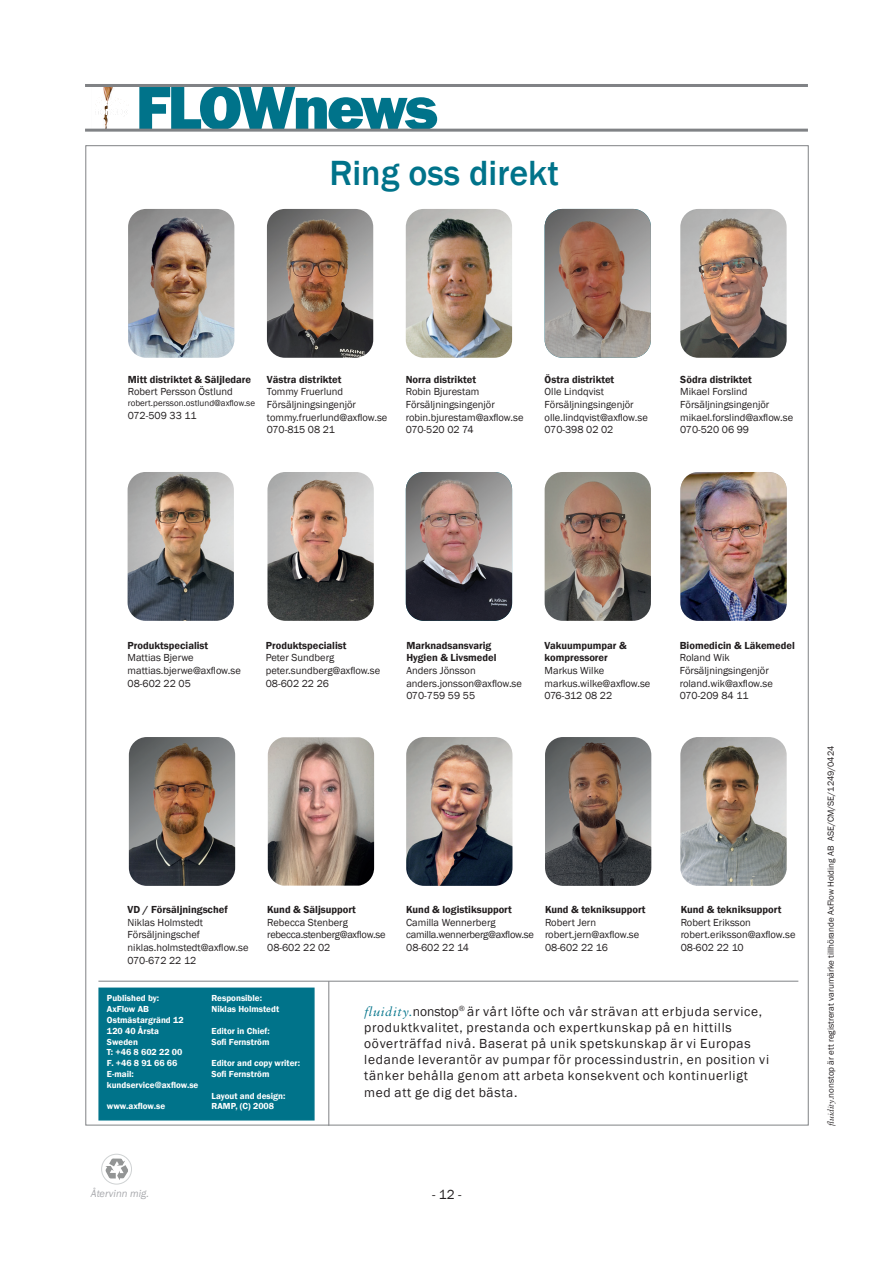
<style>
.page{position:relative;width:893px;height:1263px;background:#fff}
.page>*{position:absolute;margin:0;border:0;box-sizing:border-box;transform-origin:0 0}
.t1{font:800 64.05px "Franklin Gothic";letter-spacing:-.055em;color:#00738a}
.t2{font:500 36px "Franklin Gothic";color:#00738a}
.t3{font:13.5px/16.2px "Franklin Gothic";letter-spacing:.05em;color:#231f20}
.t4{font:10.5px/12.6px "Franklin Gothic";color:#231f20}
.t5{font:600 10.5px/12.6px "Franklin Gothic";color:#231f20}
.t6{font:10.5px/12.6px "Franklin Gothic";letter-spacing:-.025em;color:#231f20}
.t7{font:10.5px/12.6px "Franklin Gothic";letter-spacing:-.02em;color:#231f20}
.t8{font:italic 10.5px "Franklin Gothic";color:#a8a9ad}
.t9{font:10.5px "Franklin Gothic";letter-spacing:-.025em;color:#231f20}
.t10{font:600 9px/10.8px "Franklin Gothic";color:#fff}
.t11{font:9px "Franklin Gothic";color:#231f20}
.s1{font-family:"Sabon MT Pro";font-style:italic;color:#00738a}
.s2{font-family:"Sabon MT Pro";font-style:italic}
</style>
<div class="page">
<img style="left:92px;top:87px;width:33px;height:42px">
<svg style="left:95px;top:98px;width:32px;height:18px"></svg>
<hr style="left:85px;top:84px;width:723px;height:3px;background:#808285">
<hr style="left:85px;top:129px;width:723px;height:3px;background:#808285">
<img style="left:267px;top:472px;width:107px;height:149px">
<hr style="left:98px;top:981px;width:700px;height:1px;background:#808285">
<hr style="left:329px;top:981px;width:1px;height:145px;background:#808285">
<div style="left:98px;top:987px;width:217px;height:133px;background:#00738a;border:2px solid #00738a"></div>
<img style="left:267px;top:209px;width:106px;height:149px">
<img style="left:545px;top:209px;width:106px;height:149px">
<img style="left:545px;top:737px;width:106px;height:149px">
<img style="left:128px;top:209px;width:106px;height:149px">
<img style="left:680px;top:737px;width:107px;height:149px">
<img style="left:406px;top:209px;width:106px;height:149px">
<img style="left:680px;top:209px;width:107px;height:149px">
<img style="left:406px;top:737px;width:106px;height:149px">
<img style="left:128px;top:472px;width:106px;height:149px">
<svg style="left:105px;top:1158px;width:23px;height:22px"></svg>
<div style="left:101px;top:1154px;width:31px;height:30px;border:1px solid #cfd2d3;border-radius:50%"></div>
<img style="left:268px;top:737px;width:106px;height:149px">
<img style="left:545px;top:472px;width:106px;height:149px">
<img style="left:680px;top:472px;width:107px;height:149px">
<img style="left:129px;top:737px;width:106px;height:149px">
<img style="left:406px;top:472px;width:106px;height:149px">
<h1 class="t1" style="left:136px;top:67px;width:304px">FLOWnews</h1>
<h2 class="t2" style="left:329px;top:151px;width:231px">Ring oss direkt</h2>
<p class="t5" style="left:128px;top:373px;width:125px">Mitt distriktet &amp; Säljledare</p>
<p class="t4" style="left:128px;top:386px;width:106px">Robert Persson Östlund</p>
<p class="t11" style="left:128px;top:397px;width:129px">robert.persson.ostlund@axflow.se</p>
<p class="t4" style="left:128px;top:409px;width:70px">072-509 33 11</p>
<p class="t5" style="left:267px;top:373px;width:76px">Västra distriktet</p>
<p class="t4" style="left:267px;top:386px;width:122px">Tommy Fruerlund<br>Försäljningsingenjör tommy.fruerlund@axflow.se<br>070-815 08 21</p>
<p class="t5" style="left:406px;top:373px;width:72px">Norra distriktet</p>
<p class="t4" style="left:406px;top:386px;width:119px">Robin Bjurestam<br>Försäljningsingenjör robin.bjurestam@axflow.se<br>070-520 02 74</p>
<p class="t5" style="left:545px;top:373px;width:71px">Östra distriktet</p>
<p class="t4" style="left:545px;top:386px;width:105px">Olle Lindqvist<br>Försäljningsingenjör olle.lindqvist@axflow.se<br>070-398 02 02</p>
<p class="t5" style="left:680px;top:373px;width:73px">Södra distriktet</p>
<p class="t4" style="left:680px;top:386px;width:114px">Mikael Forslind<br>Försäljningsingenjör mikael.forslind@axflow.se<br>070-520 06 99</p>
<p class="t5" style="left:128px;top:639px;width:82px">Produktspecialist</p>
<p class="t4" style="left:128px;top:652px;width:115px">Mattias Bjerwe mattias.bjerwe@axflow.se<br>08-602 22 05</p>
<p class="t5" style="left:266px;top:639px;width:82px">Produktspecialist</p>
<p class="t4" style="left:266px;top:652px;width:116px">Peter Sundberg peter.sundberg@axflow.se<br>08-602 22 26</p>
<p class="t5" style="left:406px;top:639px;width:92px">Marknadsansvarig<br>Hygien &amp; Livsmedel</p>
<p class="t4" style="left:406px;top:664px;width:117px">Anders Jönsson anders.jonsson@axflow.se<br>070-759 59 55</p>
<p class="t5" style="left:545px;top:639px;width:84px">Vakuumpumpar &amp; kompressorer</p>
<p class="t4" style="left:545px;top:664px;width:107px">Markus Wilke markus.wilke@axflow.se</p>
<p class="t9" style="left:545px;top:689px;width:69px">076-312 08 22</p>
<p class="t5" style="left:680px;top:639px;width:117px">Biomedicin &amp; Läkemedel</p>
<p class="t4" style="left:680px;top:652px;width:95px">Roland Wik<br>Försäljningsingenjör roland.wik@axflow.se<br>070-209 84 11</p>
<p class="t5" style="left:128px;top:903px;width:102px">VD / Försäljningschef</p>
<p class="t4" style="left:128px;top:916px;width:122px">Niklas Holmstedt<br>Försäljningschef niklas.holmstedt@axflow.se<br>070-672 22 12</p>
<p class="t5" style="left:267px;top:903px;width:90px">Kund &amp; Säljsupport</p>
<p class="t7" style="left:267px;top:916px;width:120px">Rebecca Stenberg rebecca.stenberg@axflow.se<br>08-602 22 02</p>
<p class="t5" style="left:406px;top:903px;width:107px">Kund &amp; logistiksupport</p>
<p class="t6" style="left:406px;top:916px;width:129px">Camilla Wennerberg camilla.wennerberg@axflow.se<br>08-602 22 14</p>
<p class="t5" style="left:545px;top:903px;width:102px">Kund &amp; tekniksupport</p>
<p class="t4" style="left:545px;top:916px;width:96px">Robert Jern robert.jern@axflow.se<br>08-602 22 16</p>
<p class="t5" style="left:681px;top:903px;width:102px">Kund &amp; tekniksupport</p>
<p class="t4" style="left:681px;top:916px;width:116px">Robert Eriksson robert.eriksson@axflow.se<br>08-602 22 10</p>
<p class="t10" style="left:107px;top:993px;width:93px">Published by:<br>AxFlow AB<br>Ostmästargränd 12<br>120 40 Årsta<br>Sweden<br>T: +46 8 602 22 00<br>F. +46 8 91 66 66<br>E-mail: kundservice@axflow.se</p>
<p class="t10" style="left:107px;top:1101px;width:60px">www.axflow.se</p>
<p class="t10" style="left:212px;top:993px;width:69px">Responsible:<br>Niklas Holmstedt</p>
<p class="t10" style="left:212px;top:1025px;width:60px">Editor in Chief:<br>Sofi Fernström</p>
<p class="t10" style="left:212px;top:1058px;width:90px">Editor and copy writer:<br>Sofi Fernström</p>
<p class="t10" style="left:212px;top:1090px;width:75px">Layout and design:<br>RAMP, (C) 2008</p>
<p class="t8" style="left:91px;top:1187px;width:60px">Återvinn mig.</p>
<p class="t3" style="left:364px;top:1003px;width:406px"><span class="s1">fluidity.</span>nonstop<sup>®</sup> är vårt löfte och vår strävan att erbjuda service, produktkvalitet, prestanda och expertkunskap på en hittills oöverträffad nivå. Baserat på unik spetskunskap är vi Europas ledande leverantör av pumpar för processindustrin, en position vi tänker behålla genom att arbeta konsekvent och kontinuerligt med att ge dig det bästa.</p>
<p class="t3" style="left:432px;top:1186px;width:31px">- 12 -</p>
<p class="t11" style="left:825px;top:1126px;width:381px;rotate:-90deg"><span class="s2">fluidity.</span>nonstop är ett registrerat varumärke tillhörande AxFlow Holding AB ASE/CM/SE/1249/0424</p>
</div>
